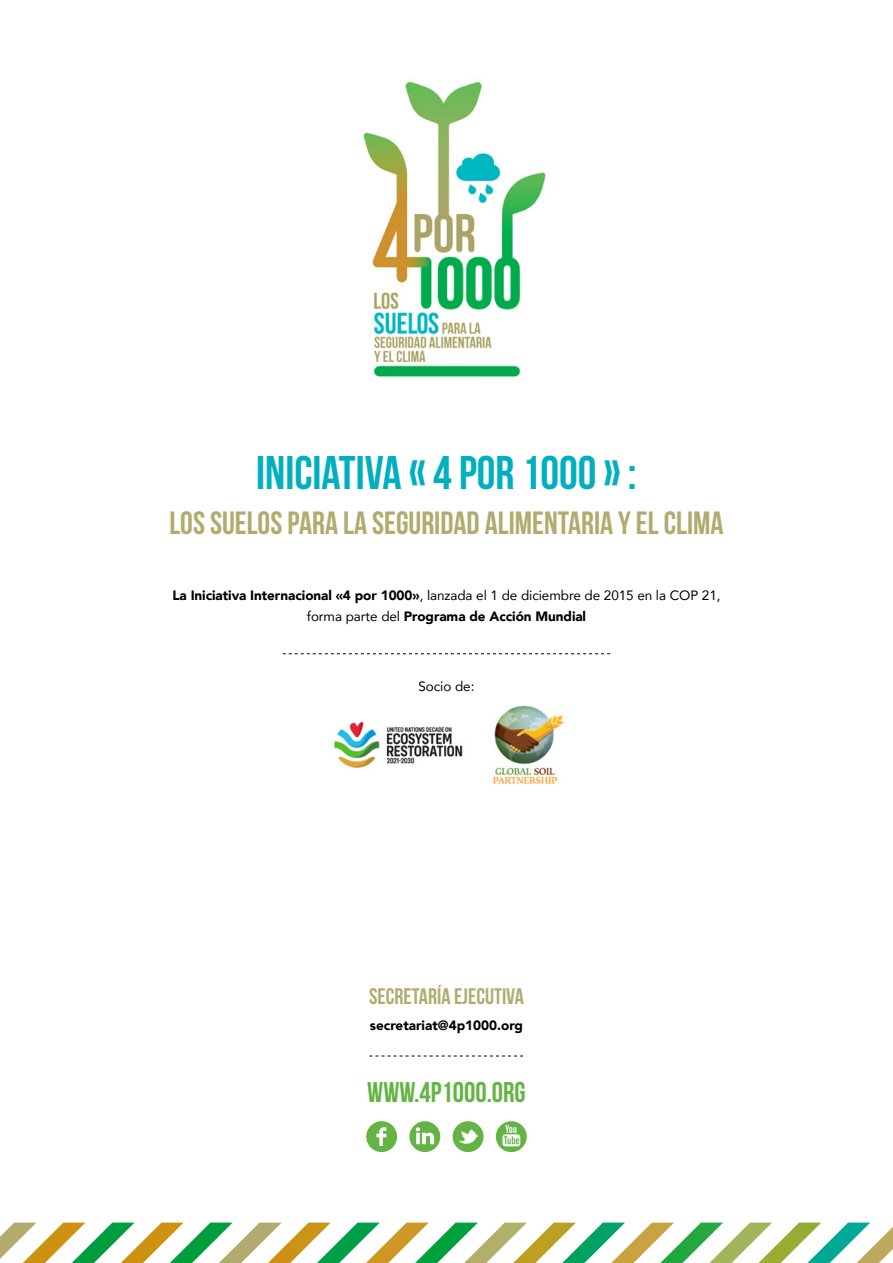
<style>
.page{position:relative;width:893px;height:1263px;background:#fff}
.page>*{position:absolute;margin:0;border:0;box-sizing:border-box;transform-origin:0 0}
.t1{font:700 47.25px "Bebas Neue";color:#00afc0}
.t2{font:700 32.1px "Bebas Neue";color:#b2ab6f}
.t3{font:700 28.5px "Bebas Neue";color:#64b445}
.t4{font:700 22.5px "Bebas Neue";color:#b2ab6f}
.t5{font:900 13.5px/21px "Avenir";letter-spacing:-.005em;color:#000;text-align:center}
.t6{font:13.5px "Avenir";letter-spacing:-.005em;color:#000}
.s1{font-weight:400}
</style>
<div class="page">
<svg style="left:0;top:1222px;width:893px;height:41px"></svg>
<svg style="left:369px;top:1056px;width:154px;height:1px"></svg>
<img style="left:363px;top:81px;width:183px;height:296px">
<svg style="left:283px;top:653px;width:327px;height:1px"></svg>
<img style="left:334px;top:722px;width:129px;height:46px">
<img style="left:494px;top:705px;width:70px;height:78px">
<svg style="left:366px;top:1121px;width:31px;height:31px"></svg>
<svg style="left:453px;top:1121px;width:30px;height:31px"></svg>
<div style="left:496px;top:1121px;width:31px;height:31px;background:#64b445;border-radius:50%"></div>
<svg style="left:502px;top:1125px;width:18px;height:21px"></svg>
<div style="left:409px;top:1121px;width:31px;height:31px;background:#64b445;border-radius:50%"></div>
<svg style="left:416px;top:1127px;width:18px;height:17px"></svg>
<h1 class="t1" style="left:256px;top:447px;width:382px">INICIATIVA « 4 POR 1000 » :</h1>
<h2 class="t2" style="left:169px;top:506px;width:556px">LOS SUELOS PARA LA SEGURIDAD ALIMENTARIA Y EL CLIMA</h2>
<p class="t5" style="left:172px;top:585px;width:550px">La Iniciativa Internacional «4 por 1000»<span class="s1">, lanzada el 1 de diciembre de 2015 en la COP 21, forma parte del</span> Programa de Acción Mundial</p>
<p class="t6" style="left:418px;top:676px;width:58px">Socio de:</p>
<h3 class="t4" style="left:369px;top:984px;width:156px">SECRETARÍA EJECUTIVA</h3>
<p class="t5" style="left:370px;top:1014px;width:155px">secretariat@4p1000.org</p>
<h3 class="t3" style="left:367px;top:1077px;width:160px">WWW.4P1000.ORG</h3>
</div>
